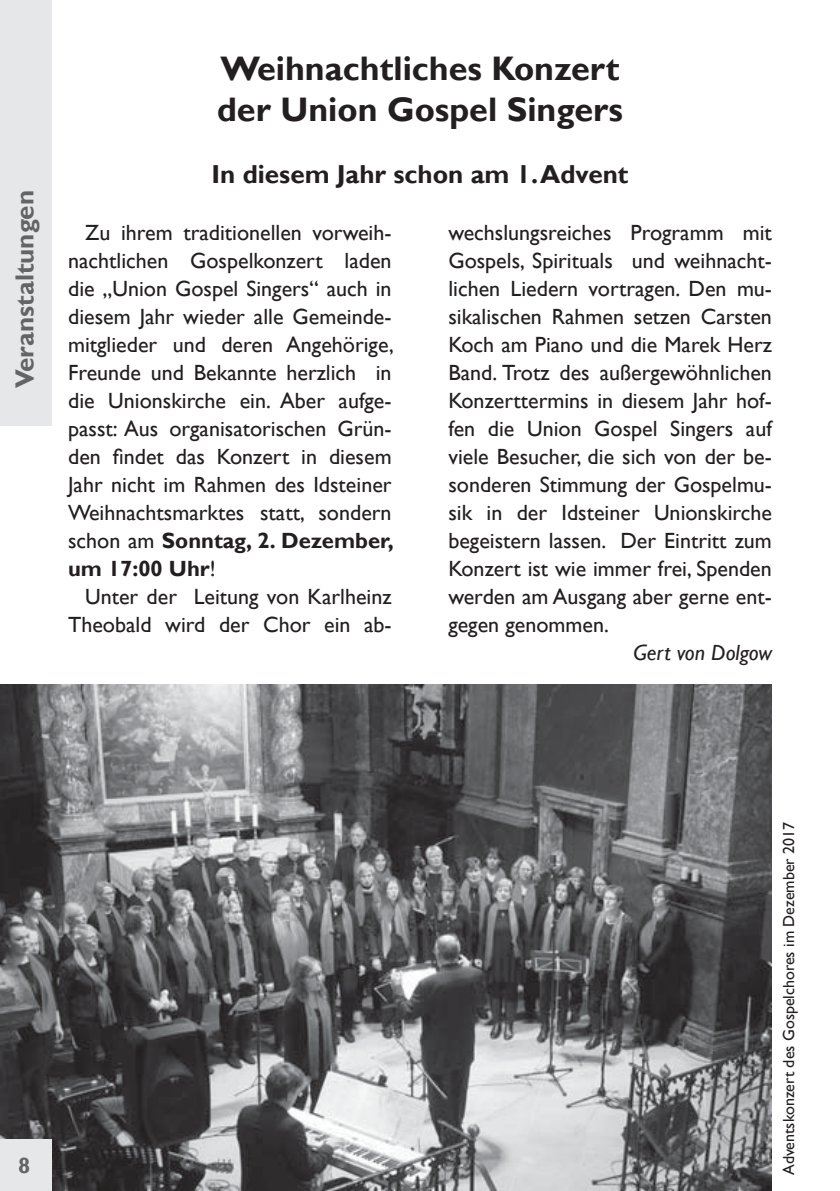
<style>
.page{position:relative;width:840px;height:1191px;background:#fff}
.page>*{position:absolute;margin:0;border:0;box-sizing:border-box;transform-origin:0 0}
.t1{font:700 34px/40.8px "Gill Sans";color:#231f20}
.t2{font:700 26px "Gill Sans";color:#231f20}
.t3{font:700 26px "Gill Sans";color:#636466}
.t4{font:22px/28px "Gill Sans";color:#231f20;text-align:justify}
.t5{font:italic 22px "Gill Sans";color:#231f20}
.t6{font:700 22px "Gill Sans";color:#636466}
.t7{font:16px "Gill Sans";color:#231f20}
.s1{font-weight:700}
</style>
<div class="page">
<img style="left:0;top:685px;width:771px;height:506px">
<div style="left:0;top:0;width:51px;height:425px;background:#e6e7e8"></div>
<div style="left:0;top:1140px;width:51px;height:51px;background:#e6e7e8"></div>
<p class="t3" style="left:9px;top:388px;width:199px;rotate:-90deg">Veranstaltungen</p>
<h1 class="t1" style="left:217px;top:48px;width:407px">Weihnachtliches Konzert der Union Gospel Singers</h1>
<p class="t2" style="left:211px;top:159px;width:418px">In diesem Jahr schon am 1. Advent</p>
<p class="t4" style="left:448px;top:218px;width:325px">wechslungsreiches Programm mit Gospels, Spirituals und weihnacht&shy;lichen Liedern vortragen. Den mu&shy;sikalischen Rahmen setzen Carsten Koch am Piano und die Marek Herz Band. Trotz des außergewöhnlichen Konzerttermins in diesem Jahr hof&shy;fen die Union Gospel Singers auf viele Besucher, die sich von der be&shy;sonderen Stimmung der Gospelmu&shy;sik in der Idsteiner Unionskirche begeistern lassen. Der Eintritt zum Konzert ist wie immer frei, Spenden werden am Ausgang aber gerne ent&shy;gegen genommen.</p>
<p class="t5" style="left:633px;top:639px;width:140px">Gert von Dolgow</p>
<p class="t4" style="left:68px;top:218px;width:327px;text-indent:17px">Zu ihrem traditionellen vorweih&shy;nachtlichen Gospelkonzert laden die „Union Gospel Singers“ auch in diesem Jahr wieder alle Gemeinde&shy;mitglieder und deren Angehörige, Freunde und Bekannte herzlich in die Unionskirche ein. Aber aufge&shy;passt: Aus organisatorischen Grün&shy;den findet das Konzert in diesem Jahr nicht im Rahmen des Idsteiner Weihnachtsmarktes statt, sondern schon am <span class="s1">Sonntag, 2. Dezember, um 17:00 Uhr</span>!</p>
<p class="t4" style="left:68px;top:582px;width:325px;text-align:right">Unter der Leitung von Karlheinz<br>Theobald wird der Chor ein ab-</p>
<p class="t6" style="left:18px;top:1152px;width:14px">8</p>
<p class="t7" style="left:779px;top:1175px;width:355px;rotate:-90deg">Adventskonzert des Gospelchores im Dezember 2017</p>
</div>
